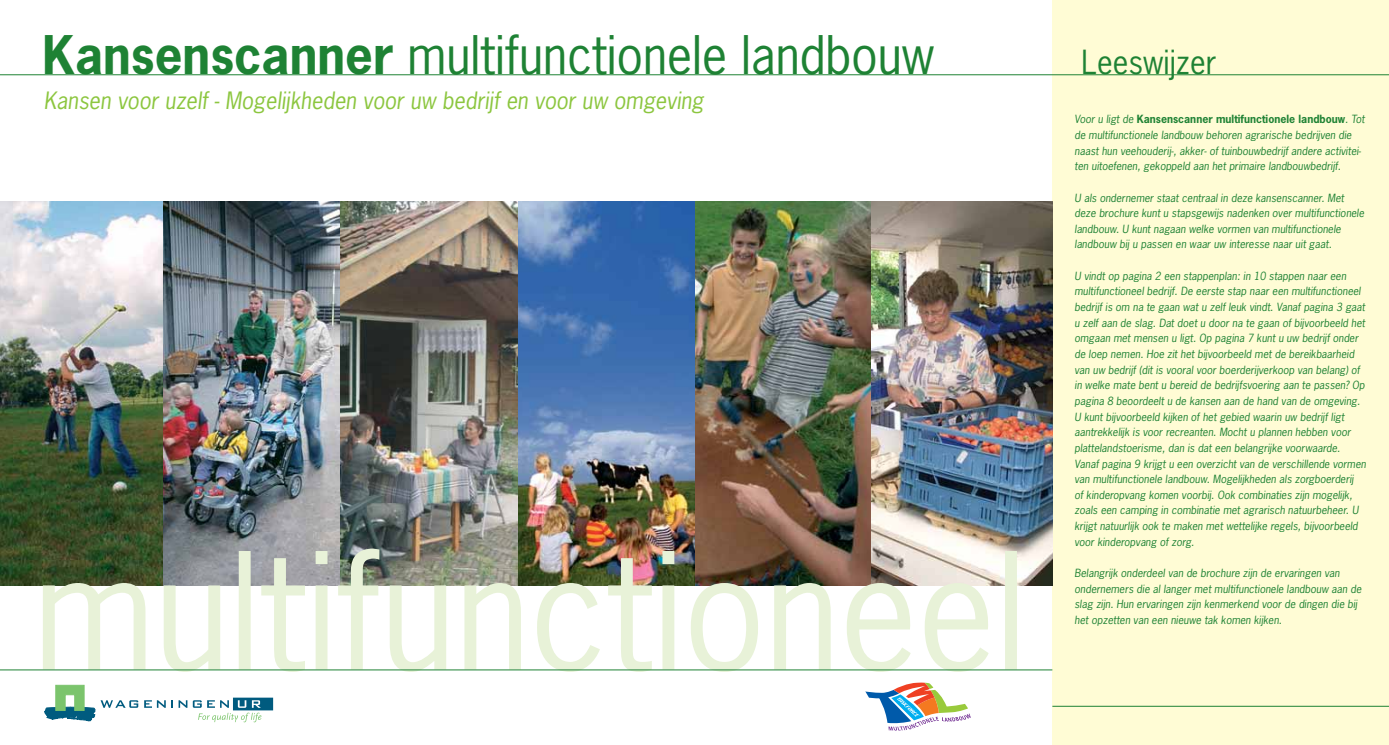
<style>
.page{position:relative;width:1389px;height:745px;background:#fff}
.page>*{position:absolute;margin:0;border:0;box-sizing:border-box;transform-origin:0 0}
.t1{font:50px "News Gothic";color:#1e8234}
.t2{font:31.25px "News Gothic";color:#1e8234}
.t3{font:italic 22.5px "News Gothic";color:#8cc63f}
.t4{font:italic 10.62px/15.6px "News Gothic";color:#1e8234}
.s1{font-weight:700}
.s2{font-weight:700;font-style:normal}
</style>
<div class="page">
<div style="left:1052px;top:0;width:337px;height:744px;background:#fffcd5"></div>
<hr style="left:0;top:74px;width:1389px;height:1px;background:#1e8234">
<hr style="left:1052px;top:705px;width:337px;height:1px;background:#1e8234">
<img style="left:694px;top:201px;width:178px;height:347px">
<img style="left:163px;top:201px;width:177px;height:347px">
<img style="left:0;top:201px;width:163px;height:384px">
<img style="left:517px;top:201px;width:177px;height:347px">
<img style="left:340px;top:201px;width:177px;height:347px">
<img style="left:872px;top:201px;width:180px;height:384px">
<div style="left:233px;top:697px;width:40px;height:12px;background:#005b7f"></div>
<div style="left:233px;top:697px;width:40px;height:12px;border:1px solid #005b7f"></div>
<svg style="left:144px;top:700px;width:29px;height:7px"></svg>
<svg style="left:179px;top:700px;width:8px;height:7px"></svg>
<svg style="left:44px;top:684px;width:94px;height:36px"></svg>
<svg style="left:193px;top:699px;width:68px;height:22px"></svg>
<img style="left:43px;top:548px;width:974px;height:123px">
<hr style="left:0;top:669px;width:1052px;height:1px;background:#1e8234">
<svg style="left:865px;top:682px;width:106px;height:48px"></svg>
<h1 class="t1" style="left:43px;top:35px;width:893px"><span class="s1">Kansenscanner</span> multifunctionele landbouw</h1>
<h3 class="t3" style="left:44px;top:91px;width:662px">Kansen voor uzelf - Mogelijkheden voor uw bedrijf en voor uw omgeving</h3>
<h2 class="t2" style="left:1082px;top:49px;width:136px">Leeswijzer</h2>
<p class="t4" style="left:1075px;top:112px;width:292px">Voor u ligt de <span class="s2">Kansenscanner multifunctionele landbouw</span>. Tot de multifunctionele landbouw behoren agrarische bedrijven die naast hun veehouderij-, akker- of tuinbouwbedrijf andere activitei&shy;ten uitoefenen, gekoppeld aan het primaire landbouwbedrijf.</p>
<p class="t4" style="left:1075px;top:190px;width:291px">U als ondernemer staat centraal in deze kansenscanner. Met deze brochure kunt u stapsgewijs nadenken over multifunctionele landbouw. U kunt nagaan welke vormen van multifunctionele landbouw bij u passen en waar uw interesse naar uit gaat.</p>
<p class="t4" style="left:1075px;top:268px;width:293px">U vindt op pagina 2 een stappenplan: in 10 stappen naar een multifunctioneel bedrijf. De eerste stap naar een multifunctioneel bedrijf is om na te gaan wat u zelf leuk vindt. Vanaf pagina 3 gaat u zelf aan de slag. Dat doet u door na te gaan of bijvoorbeeld het omgaan met mensen u ligt. Op pagina 7 kunt u uw bedrijf onder de loep nemen. Hoe zit het bijvoorbeeld met de bereikbaarheid van uw bedrijf (dit is vooral voor boerderijverkoop van belang) of in welke mate bent u bereid de bedrijfsvoering aan te passen? Op pagina 8 beoordeelt u de kansen aan de hand van de omgeving.<br>U kunt bijvoorbeeld kijken of het gebied waarin uw bedrijf ligt aantrekkelijk is voor recreanten. Mocht u plannen hebben voor plattelandstoerisme, dan is dat een belangrijke voorwaarde.<br>Vanaf pagina 9 krijgt u een overzicht van de verschillende vormen van multifunctionele landbouw. Mogelijkheden als zorgboerderij<br>of kinderopvang komen voorbij. Ook combinaties zijn mogelijk, zoals een camping in combinatie met agrarisch natuurbeheer. U krijgt natuurlijk ook te maken met wettelijke regels, bijvoorbeeld voor kinderopvang of zorg.</p>
<p class="t4" style="left:1075px;top:565px;width:289px">Belangrijk onderdeel van de brochure zijn de ervaringen van ondernemers die al langer met multifunctionele landbouw aan de slag zijn. Hun ervaringen zijn kenmerkend voor de dingen die bij het opzetten van een nieuwe tak komen kijken.</p>
</div>
